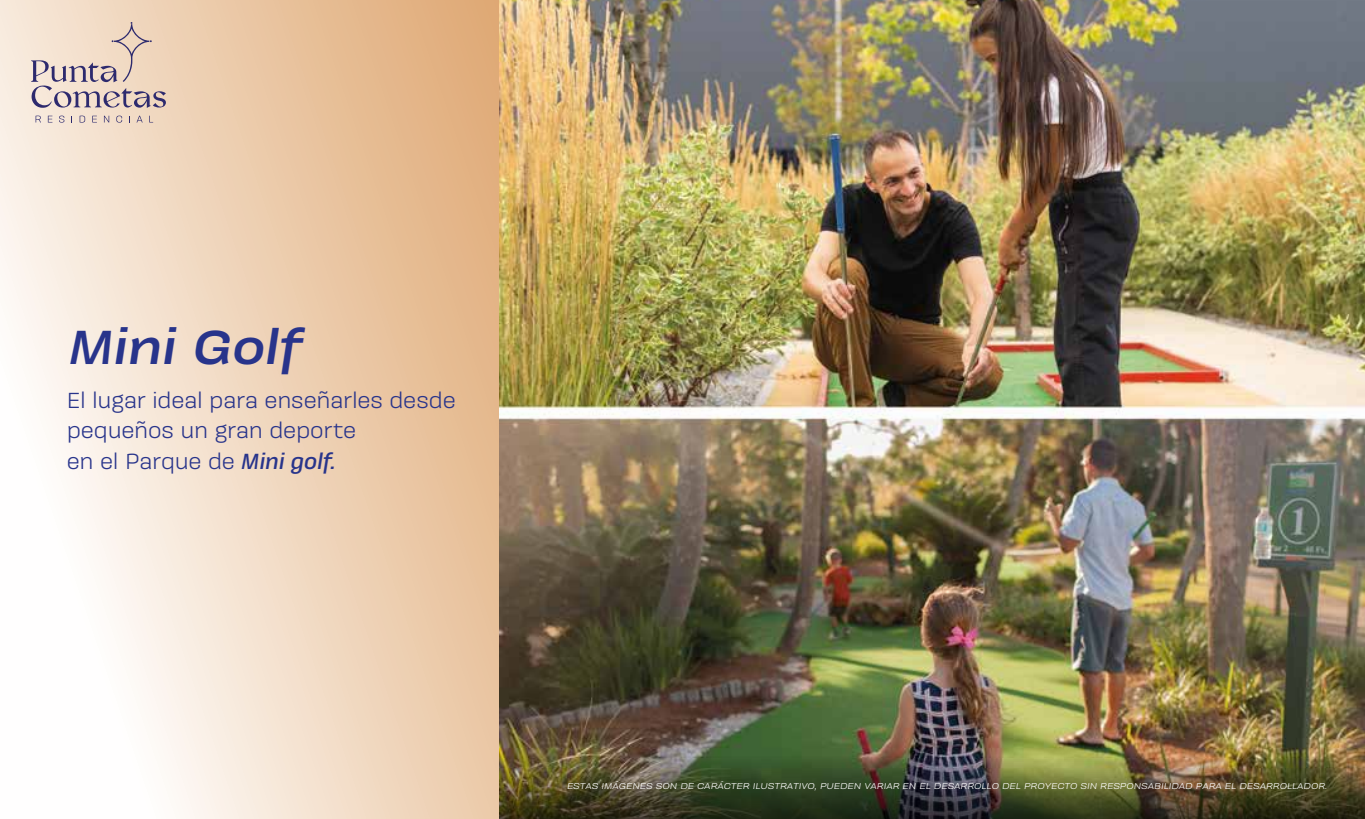
<style>
.page{position:relative;width:1365px;height:819px;background:#fff}
.page>*{position:absolute;margin:0;border:0;box-sizing:border-box;transform-origin:0 0}
.t1{font:italic 700 49.18px "Galeana Extended";letter-spacing:-.015em;color:#28348b;scale:.96 1}
.t2{font:22.75px/30.3px "Galeana Standard";letter-spacing:-.01em;color:#28348b}
.t3{font:italic 8.75px "Galeana Extended";letter-spacing:-.01em;color:#fff}
.s1{font-weight:700;font-style:italic}
</style>
<div class="page">
<svg style="left:0;top:0;width:499px;height:819px"></svg>
<svg style="left:36px;top:116px;width:5px;height:6px"></svg>
<svg style="left:48px;top:116px;width:4px;height:6px"></svg>
<svg style="left:59px;top:116px;width:5px;height:7px"></svg>
<svg style="left:80px;top:116px;width:5px;height:7px"></svg>
<svg style="left:92px;top:116px;width:5px;height:6px"></svg>
<svg style="left:104px;top:116px;width:5px;height:6px"></svg>
<svg style="left:116px;top:116px;width:6px;height:7px"></svg>
<svg style="left:136px;top:116px;width:7px;height:6px"></svg>
<svg style="left:149px;top:116px;width:4px;height:6px"></svg>
<svg style="left:31px;top:22px;width:135px;height:86px"></svg>
<img style="left:499px;top:0;width:865px;height:693px">
<img style="left:499px;top:693px;width:865px;height:126px">
<h1 class="t1" style="left:68px;top:316px;width:244px">Mini Golf</h1>
<h2 class="t2" style="left:67px;top:385px;width:390px">El lugar ideal para enseñarles desde pequeños un gran deporte<br>en el Parque de <span class="s1">Mini golf.</span></h2>
<p class="t3" style="left:567px;top:780px;width:761px">ESTAS IMÁGENES SON DE CARÁCTER ILUSTRATIVO, PUEDEN VARIAR EN EL DESARROLLO DEL PROYECTO SIN RESPONSABILIDAD PARA EL DESARROLLADOR.</p>
</div>
